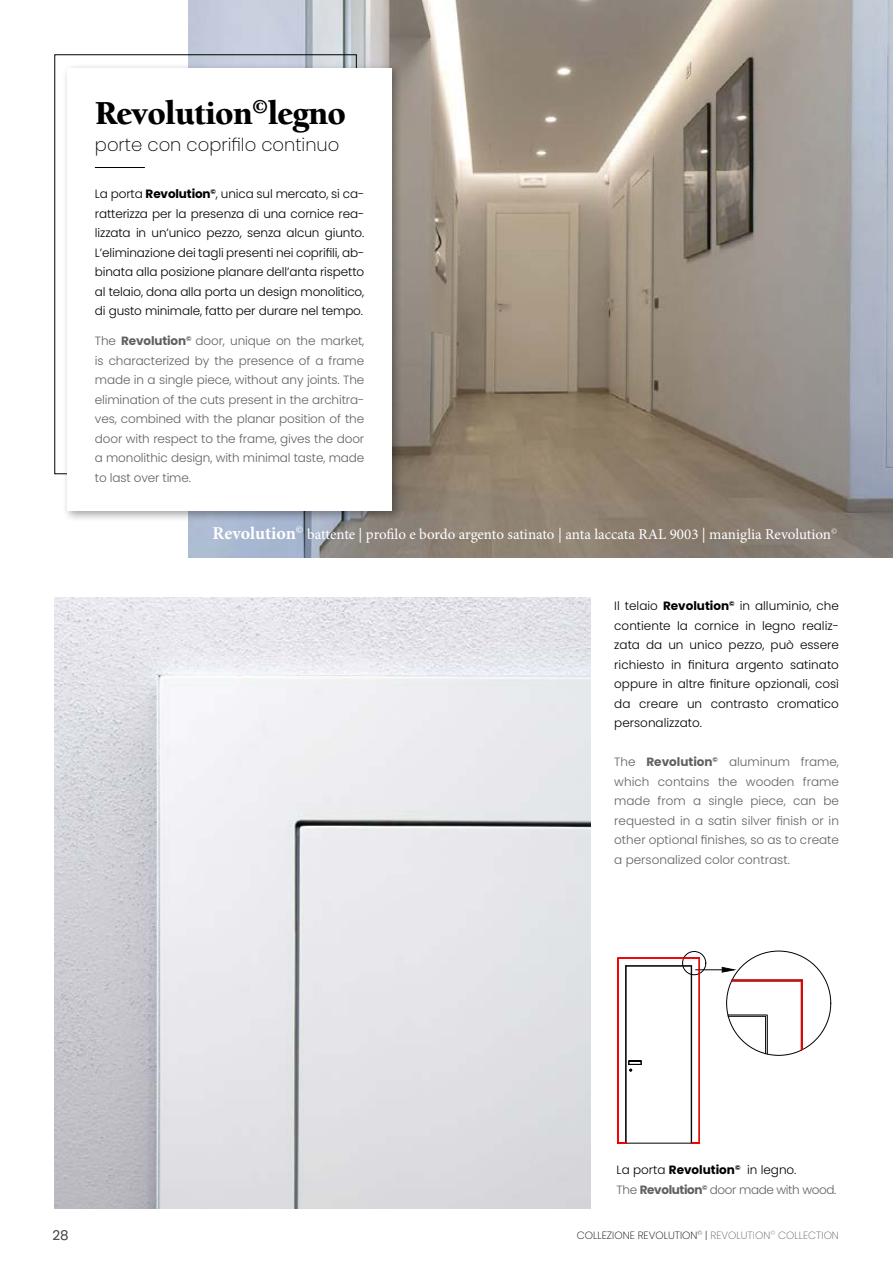
<style>
.page{position:relative;width:893px;height:1263px;background:#fff}
.page>*{position:absolute;margin:0;border:0;box-sizing:border-box;transform-origin:0 0}
.t1{font:900 34.5px "Berkeley";letter-spacing:-.02em;color:#000}
.t2{font:200 18px "Poppins";color:#000}
.t3{font:15px "Minion Pro";color:#fff}
.t4{font:13.5px "Poppins";color:#3c3c3b}
.t5{font:300 12px/19.5px "Poppins";letter-spacing:-.005em;color:#000;text-align:justify}
.t6{font:300 12px/19.5px "Poppins";letter-spacing:-.01em;color:#616160;text-align:justify}
.t7{font:300 12px/19.5px "Poppins";letter-spacing:-.03em;color:#616160}
.t8{font:200 10.5px "Poppins";color:#000}
.s1{font-weight:700}
.s2{font-weight:700;font-size:18px}
.s3{color:#000}
.s4{font-weight:700;color:#000}
.s5{color:#616160}
</style>
<div class="page">
<img style="left:188px;top:0;width:705px;height:557px">
<div style="left:62px;top:63px;width:341px;height:460px;background:#000;opacity:.35"></div>
<div style="left:67px;top:68px;width:325px;height:443px;background:#fff"></div>
<div style="left:683px;top:951px;width:23px;height:24px;border:1px solid #000;border-radius:50%"></div>
<svg style="left:617px;top:958px;width:186px;height:186px"></svg>
<img style="left:54px;top:597px;width:537px;height:612px">
<hr style="left:95px;top:167px;width:50px;height:1px;background:#000">
<h1 class="t1" style="left:95px;top:95px;width:253px">Revolution<sup>©</sup>legno</h1>
<h2 class="t2" style="left:95px;top:135px;width:246px">porte con coprifilo continuo</h2>
<p class="t5" style="left:95px;top:184px;width:271px">La porta <span class="s1">Revolution</span><sup>©</sup>, unica sul mercato, si ca&shy;ratterizza per la presenza di una cornice rea&shy;lizzata in un’unico pezzo, senza alcun giunto.<br>L’eliminazione dei tagli presenti nei coprifili, ab&shy;binata alla posizione planare dell’anta rispetto al telaio, dona alla porta un design monolitico, di gusto minimale, fatto per durare nel tempo.</p>
<p class="t6" style="left:95px;top:331px;width:271px">The <span class="s1">Revolution</span><sup>©</sup> door, unique on the market, is characterized by the presence of a frame made in a single piece, without any joints. The elimination of the cuts present in the architra&shy;ves, combined with the planar position of the door with respect to the frame, gives the door a monolithic design, with minimal taste, made to last over time.</p>
<p class="t3" style="left:213px;top:524px;width:626px"><span class="s2">Revolution</span><sup>©</sup> battente | profilo e bordo argento satinato | anta laccata RAL 9003 | maniglia Revolution<sup>©</sup></p>
<p class="t5" style="left:614px;top:596px;width:226px">Il telaio <span class="s1">Revolution</span><sup>©</sup> in alluminio, che contiente la cornice in legno realiz&shy;zata da un unico pezzo, può essere richiesto in finitura argento satinato oppure in altre finiture opzionali, così da creare un contrasto cromatico personalizzato.</p>
<p class="t6" style="left:614px;top:752px;width:226px">The <span class="s1">Revolution</span><sup>©</sup> aluminum frame, which contains the wooden frame made from a single piece, can be requested in a satin silver finish or in other optional finishes, so as to create a personalized color contrast.</p>
<p class="t4" style="left:52px;top:1227px;width:18px">28</p>
<p class="t7" style="left:617px;top:1160px;width:221px"><span class="s3">La porta</span> <span class="s4">Revolution</span><sup>©</sup> <span class="s3">in legno.<br></span>The <span class="s1">Revolution</span><sup>©</sup> door made with wood.</p>
<p class="t8" style="left:577px;top:1229px;width:264px">COLLEZIONE REVOLUTION<sup>©</sup> | <span class="s5">REVOLUTION</span><sup>©</sup> <span class="s5">COLLECTION</span></p>
</div>
